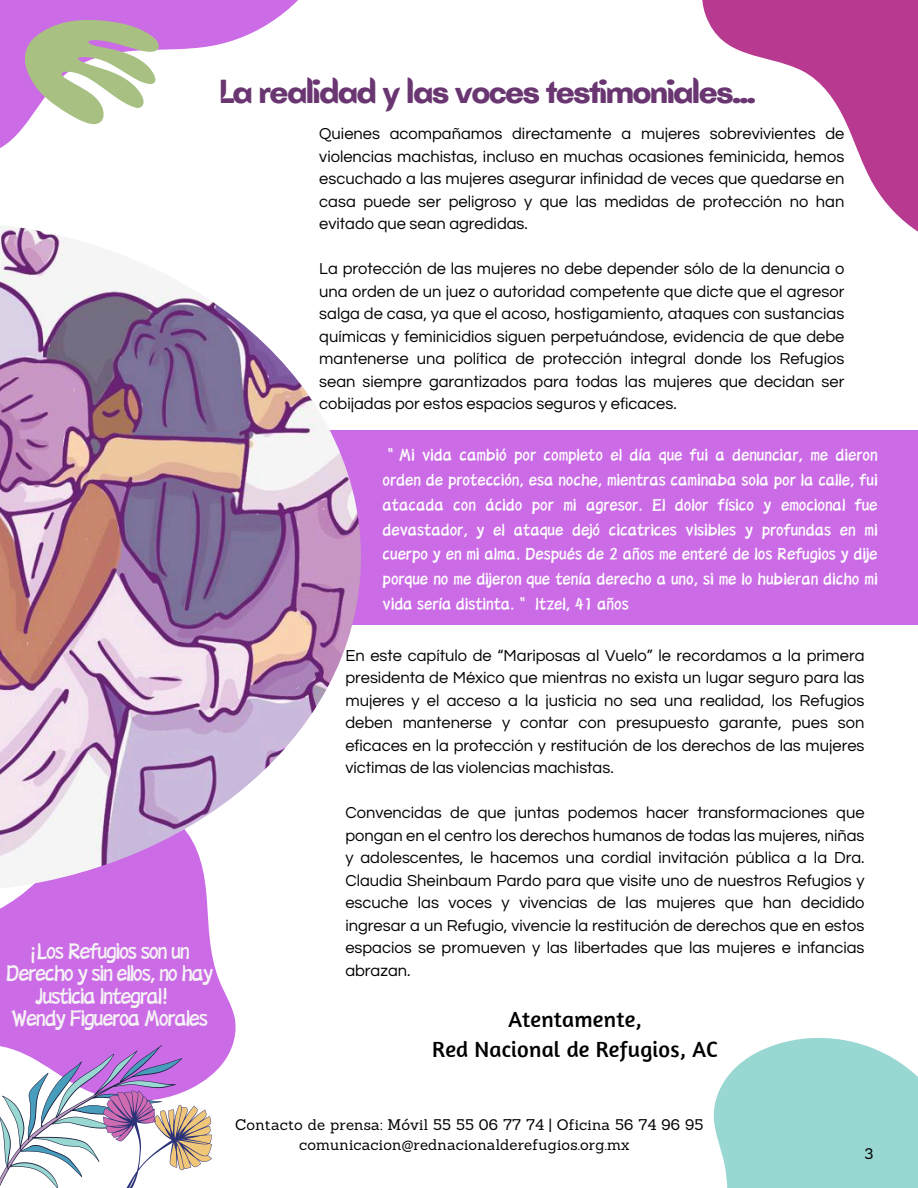
<style>
.page{position:relative;width:918px;height:1188px;background:#fff}
.page>*{position:absolute;margin:0;border:0;box-sizing:border-box;transform-origin:0 0}
.t1{font:700 34.2px "Batangas";letter-spacing:-.05em;color:#6a3672}
.t2{font:23.85px "Canva Fengyi Latin";letter-spacing:-.05em;color:#f6f3f6}
.t3{font:22.5px/30.3px "Amaranth";letter-spacing:.01em;color:#000;text-align:center}
.t4{font:18px/24.8px "Canva Fengyi Latin";color:#fff;text-align:justify}
.t5{font:16.5px/22.5px "Questrial";color:#000;text-align:justify}
.t6{font:15px/20.2px "Sanchez";letter-spacing:.01em;color:#000}
</style>
<div class="page">
<img style="left:0;top:266px;width:352px;height:510px">
<svg style="left:702px;top:0;width:216px;height:232px"></svg>
<svg style="left:0;top:776px;width:258px;height:299px;fill:#cb6ce6"></svg>
<svg style="left:713px;top:1038px;width:205px;height:150px;background:#a4dcd7"></svg>
<svg style="left:0;top:0;width:298px;height:266px"></svg>
<svg style="left:24px;top:20px;width:135px;height:104px"></svg>
<svg style="left:0;top:430px;width:918px;height:134px;background:#c17bcb"></svg>
<div style="left:352px;top:543px;width:566px;height:82px;background:#cb6ce6"></div>
<svg style="left:0;top:1045px;width:212px;height:143px"></svg>
<p class="t1" style="left:219px;top:71px;width:539px">La realidad y las voces testimoniales...</p>
<p class="t2" style="left:29px;top:939px;width:162px">¡Los Refugios son un</p>
<p class="t2" style="left:6px;top:961px;width:209px">Derecho y sin ellos, no hay</p>
<p class="t2" style="left:35px;top:984px;width:136px">Justicia Integral!</p>
<p class="t2" style="left:11px;top:1006px;width:198px">Wendy Figueroa Morales</p>
<h3 class="t5" style="left:319px;top:123px;width:527px">Quienes acompañamos directamente a mujeres sobrevivientes de violencias machistas, incluso en muchas ocasiones feminicida, hemos escuchado a las mujeres asegurar infinidad de veces que quedarse en casa puede ser peligroso y que las medidas de protección no han evitado que sean agredidas.</h3>
<p class="t5" style="left:319px;top:258px;width:527px">La protección de las mujeres no debe depender sólo de la denuncia o una orden de un juez o autoridad competente que dicte que el agresor salga de casa, ya que el acoso, hostigamiento, ataques con sustancias químicas y feminicidios siguen perpetuándose, evidencia de que debe mantenerse una política de protección integral donde los Refugios sean siempre garantizados para todas las mujeres que decidan ser cobijadas por estos espacios seguros y eficaces.</p>
<h1 class="t4" style="left:383px;top:443px;width:496px">"Mi vida cambió por completo el día que fui a denunciar, me dieron orden de protección, esa noche, mientras caminaba sola por la calle, fui atacada con ácido por mi agresor. El dolor físico y emocional fue devastador, y el ataque dejó cicatrices visibles y profundas en mi cuerpo y en mi alma. Después de 2 años me enteré de los Refugios y dije porque no me dijeron que tenía derecho a uno, si me lo hubieran dicho mi vida sería distinta." Itzel, 41 años</h1>
<h3 class="t5" style="left:345px;top:645px;width:521px">En este capítulo de “Mariposas al Vuelo” le recordamos a la primera presidenta de México que mientras no exista un lugar seguro para las mujeres y el acceso a la justicia no sea una realidad, los Refugios deben mantenerse y contar con presupuesto garante, pues son eficaces en la protección y restitución de los derechos de las mujeres víctimas de las violencias machistas.</h3>
<h3 class="t5" style="left:345px;top:802px;width:521px">Convencidas de que juntas podemos hacer transformaciones que pongan en el centro los derechos humanos de todas las mujeres, niñas y adolescentes, le hacemos una cordial invitación pública a la Dra.<br>Claudia Sheinbaum Pardo para que visite uno de nuestros Refugios y escuche las voces y vivencias de las mujeres que han decidido ingresar a un Refugio, vivencie la restitución de derechos que en estos espacios se promueven y las libertades que las mujeres e infancias abrazan.</h3>
<h3 class="t3" style="left:432px;top:1004px;width:287px">Atentamente,<br>Red Nacional de Refugios, AC</h3>
<p class="t6" style="left:299px;top:1114px;width:406px;text-indent:-64px">Contacto de prensa: Móvil 55 55 06 77 74 | Oficina 56 74 96 95 comunicacion@rednacionalderefugios.org.mx</p>
<p class="t6" style="left:865px;top:1143px;width:10px">3</p>
</div>
